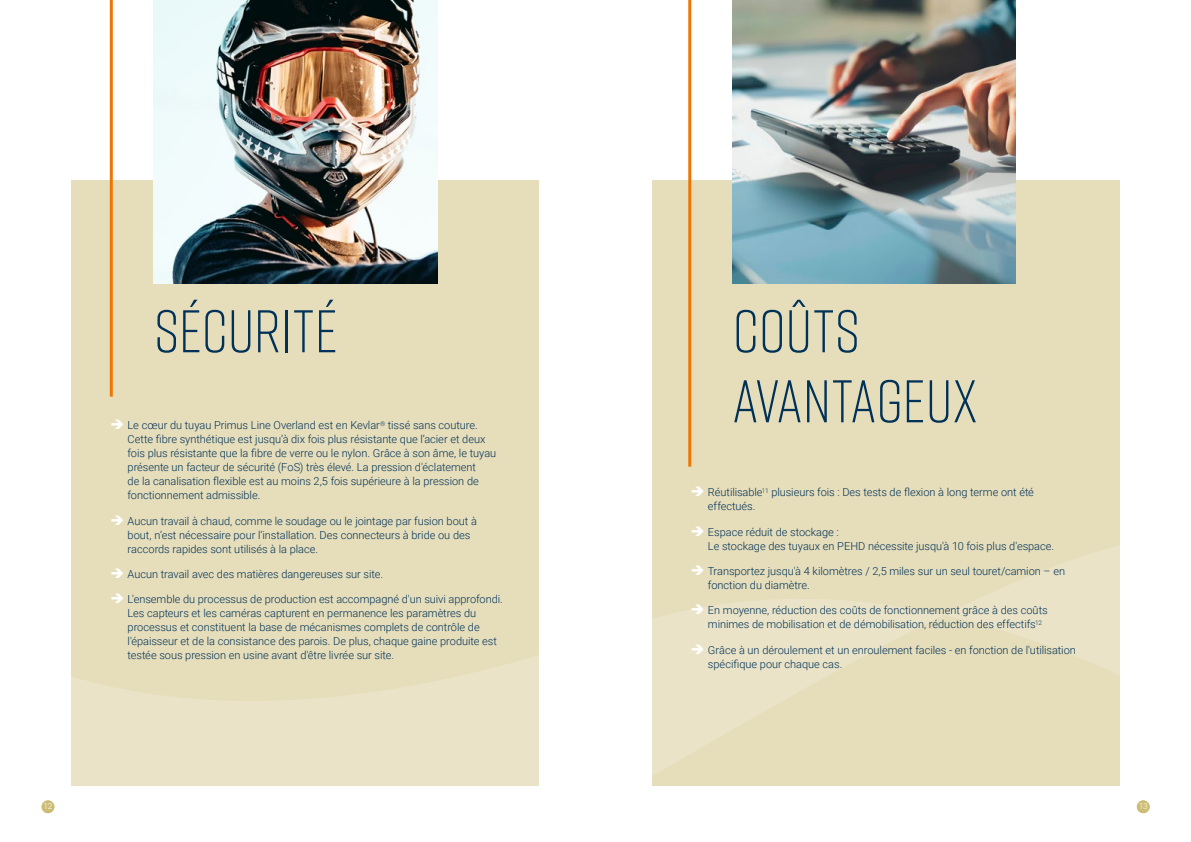
<style>
.page{position:relative;width:1191px;height:842px;background:#fff}
.page>*{position:absolute;margin:0;border:0;box-sizing:border-box;transform-origin:0 0}
.t1{font:300 60px/70px "Rift";color:#003259}
.t2{font:300 11px/14px "Roboto";letter-spacing:-.005em;color:#003259}
.t3{font:300 10.8px "Rift";color:#fff}
.t4{font:300 8.4px "Roboto";color:#fff}
</style>
<div class="page">
<div style="left:652px;top:180px;width:468px;height:605px;background:#e6ddba"></div>
<div style="left:71px;top:180px;width:468px;height:605px;background:#e6ddba"></div>
<img style="left:154px;top:0;width:283px;height:283px">
<img style="left:732px;top:0;width:284px;height:283px">
<svg style="left:41px;top:452px;width:1109px;height:362px"></svg>
<hr style="left:110px;top:0;width:3px;height:397px;background:#ee7602">
<hr style="left:688px;top:0;width:3px;height:467px;background:#ee7602">
<div style="left:42px;top:800px;width:12px;height:13px;background:#cdbd74;border-radius:50%"></div>
<div style="left:1136px;top:800px;width:13px;height:13px;background:#cdbd74;border-radius:50%"></div>
<svg style="left:112px;top:515px;width:12px;height:10px"></svg>
<svg style="left:112px;top:568px;width:12px;height:10px"></svg>
<svg style="left:112px;top:594px;width:12px;height:9px"></svg>
<svg style="left:692px;top:487px;width:12px;height:9px"></svg>
<svg style="left:692px;top:526px;width:12px;height:10px"></svg>
<svg style="left:692px;top:565px;width:12px;height:10px"></svg>
<svg style="left:692px;top:605px;width:12px;height:9px"></svg>
<svg style="left:692px;top:644px;width:12px;height:10px"></svg>
<h1 class="t1" style="left:154px;top:293px;width:185px">SÉCURITÉ</h1>
<p class="t2" style="left:128px;top:418px;width:370px">Le cœur du tuyau Primus Line Overland est en Kevlar<sup>®</sup> tissé sans couture.<br>Cette fibre synthétique est jusqu’à dix fois plus résistante que l’acier et deux fois plus résistante que la fibre de verre ou le nylon. Grâce à son âme, le tuyau présente un facteur de sécurité (FoS) très élevé. La pression d'éclatement<br>de la canalisation flexible est au moins 2,5 fois supérieure à la pression de fonctionnement admissible.</p>
<p class="t2" style="left:128px;top:513px;width:351px">Aucun travail à chaud, comme le soudage ou le jointage par fusion bout à bout, n’est nécessaire pour l’installation. Des connecteurs à bride ou des raccords rapides sont utilisés à la place.</p>
<p class="t2" style="left:128px;top:567px;width:257px">Aucun travail avec des matières dangereuses sur site.</p>
<p class="t2" style="left:128px;top:592px;width:377px">L'ensemble du processus de production est accompagné d'un suivi approfondi.<br>Les capteurs et les caméras capturent en permanence les paramètres du processus et constituent la base de mécanismes complets de contrôle de l'épaisseur et de la consistance des parois. De plus, chaque gaine produite est testée sous pression en usine avant d'être livrée sur site.</p>
<h1 class="t1" style="left:732px;top:293px;width:246px">COÛTS<br>AVANTAGEUX</h1>
<p class="t2" style="left:708px;top:485px;width:327px">Réutilisable<sup>11</sup> plusieurs fois : Des tests de flexion à long terme ont été effectués.</p>
<p class="t2" style="left:708px;top:524px;width:347px">Espace réduit de stockage :<br>Le stockage des tuyaux en PEHD nécessite jusqu'à 10 fois plus d'espace.</p>
<p class="t2" style="left:708px;top:564px;width:359px">Transportez jusqu'à 4 kilomètres / 2,5 miles sur un seul touret/camion – en fonction du diamètre.</p>
<p class="t2" style="left:708px;top:603px;width:341px">En moyenne, réduction des coûts de fonctionnement grâce à des coûts minimes de mobilisation et de démobilisation, réduction des effectifs<sup>12</sup></p>
<p class="t2" style="left:708px;top:642px;width:369px">Grâce à un déroulement et un enroulement faciles - en fonction de l'utilisation spécifique pour chaque cas.</p>
<p class="t3" style="left:45px;top:798px;width:8px">12</p>
<p class="t3" style="left:1139px;top:798px;width:8px">13</p>
<p class="t4" style="left:44px;top:800px;width:10px">12</p>
<p class="t4" style="left:1138px;top:800px;width:10px">13</p>
</div>
